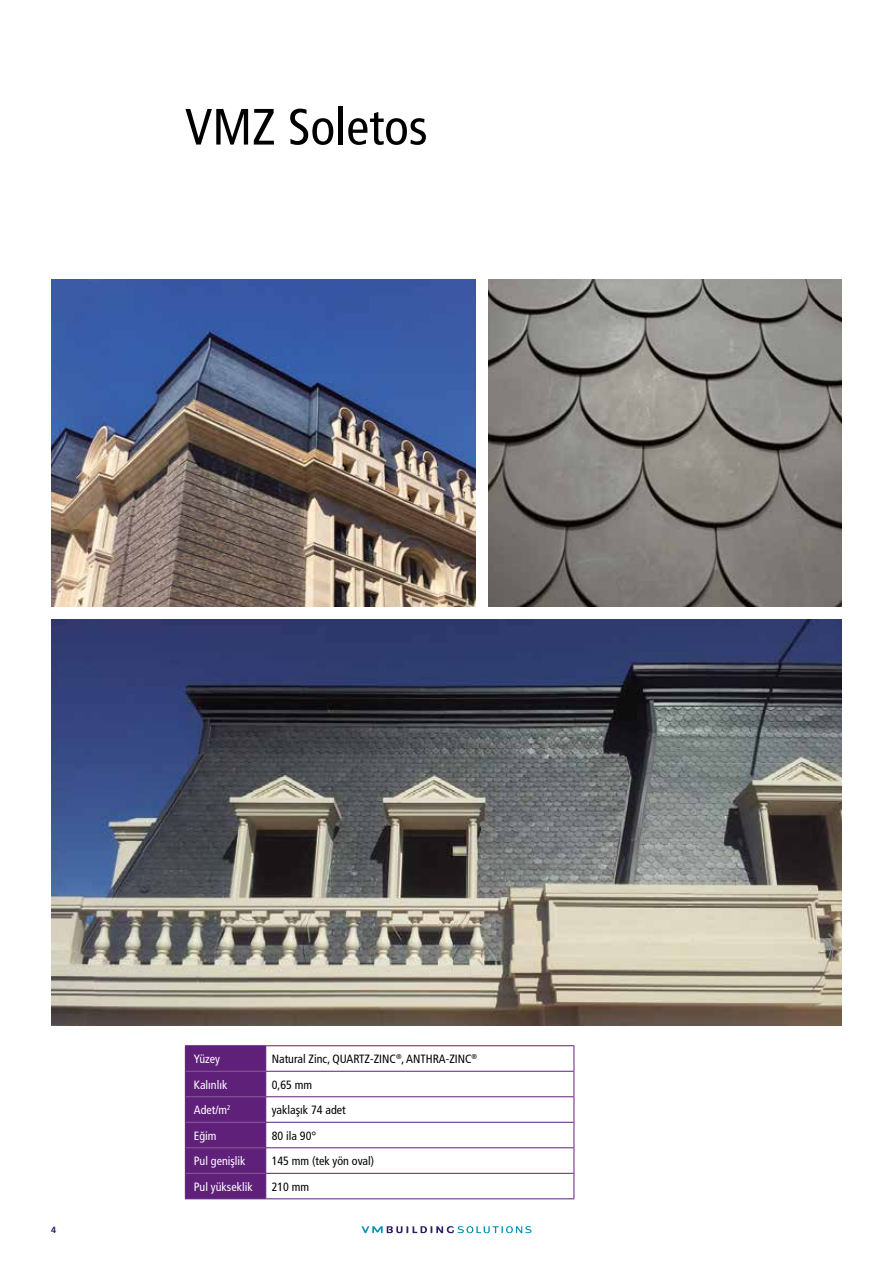
<style>
.page{position:relative;width:893px;height:1263px;background:#fff}
.page>*{position:absolute;margin:0;border:0;box-sizing:border-box;transform-origin:0 0}
.t1{font:condensed 51px "Frutiger LT Pro";color:#000}
.t2{font:condensed 12px "Frutiger LT Pro";color:#000}
.t3{font:condensed 12px "Frutiger LT Pro";color:#fff}
.t4{font:700 9px "Frutiger LT Pro";color:#311c67}
</style>
<div class="page">
<svg style="left:361px;top:1226px;width:171px;height:7px"></svg>
<img style="left:51px;top:280px;width:425px;height:327px">
<img style="left:488px;top:280px;width:353px;height:327px">
<img style="left:51px;top:619px;width:791px;height:407px">
<hr style="left:266px;top:1071px;width:308px;height:1px;background:#5f207a">
<hr style="left:266px;top:1096px;width:308px;height:1px;background:#5f207a">
<hr style="left:266px;top:1122px;width:308px;height:1px;background:#5f207a">
<hr style="left:266px;top:1147px;width:308px;height:1px;background:#5f207a">
<hr style="left:266px;top:1173px;width:308px;height:1px;background:#5f207a">
<hr style="left:185px;top:1045px;width:81px;height:1px;background:#5f207a">
<hr style="left:266px;top:1045px;width:308px;height:1px;background:#5f207a">
<svg style="left:185px;top:1046px;width:81px;height:152px;background:#60227b"></svg>
<svg style="left:574px;top:1046px;width:1px;height:152px"></svg>
<hr style="left:185px;top:1198px;width:81px;height:1px;background:#5f207a">
<hr style="left:266px;top:1198px;width:308px;height:1px;background:#5f207a">
<h1 class="t1" style="left:185px;top:97px;width:244px">VMZ Soletos</h1>
<p class="t4" style="left:51px;top:1224px;width:7px">4</p>
<p class="t3" style="left:194px;top:1052px;width:28px">Yüzey</p>
<p class="t2" style="left:272px;top:1052px;width:207px">Natural Zinc, QUARTZ-ZINC<sup>®</sup>, ANTHRA-ZINC<sup>®</sup></p>
<p class="t3" style="left:194px;top:1077px;width:35px">Kalınlık</p>
<p class="t2" style="left:272px;top:1077px;width:42px">0,65 mm</p>
<p class="t3" style="left:194px;top:1103px;width:38px">Adet/m<sup>2</sup></p>
<p class="t2" style="left:272px;top:1103px;width:75px">yaklaşık 74 adet</p>
<p class="t3" style="left:194px;top:1128px;width:24px">Eğim</p>
<p class="t2" style="left:272px;top:1128px;width:46px">80 ila 90°</p>
<p class="t3" style="left:194px;top:1154px;width:53px">Pul genişlik</p>
<p class="t2" style="left:272px;top:1154px;width:104px">145 mm (tek yön oval)</p>
<p class="t3" style="left:194px;top:1179px;width:60px">Pul yükseklik</p>
<p class="t2" style="left:272px;top:1179px;width:39px">210 mm</p>
</div>
